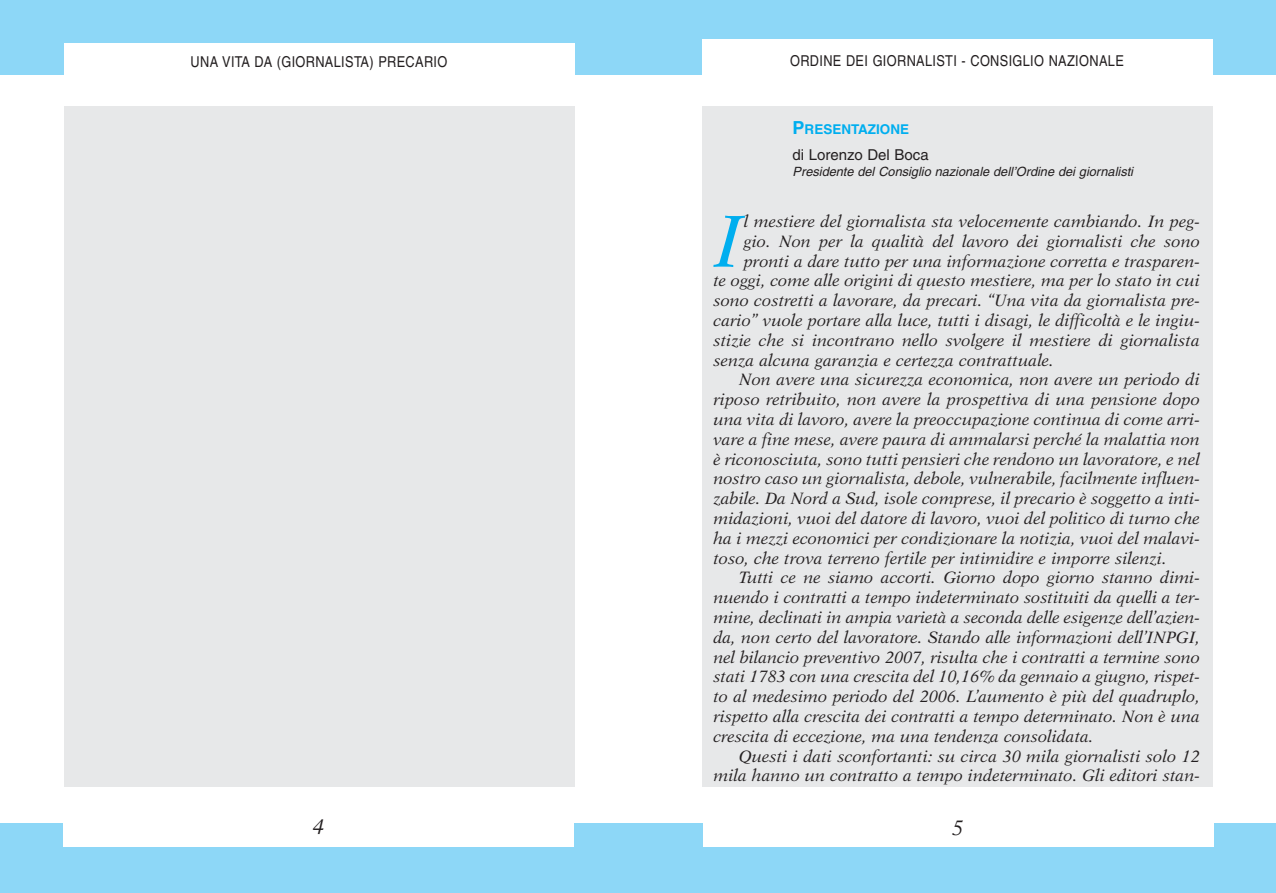
<style>
.page{position:relative;width:1276px;height:893px;background:#fff}
.page>*{position:absolute;margin:0;border:0;box-sizing:border-box;transform-origin:0 0}
.t1{font:italic 73.65px "New Aster";color:#00aeef}
.t2{font:italic 21px "New Aster";color:#231f20}
.t3{font:italic 16.5px "New Aster";color:#231f20}
.t4{font:15px "Helvetica";letter-spacing:.03em;color:#231f20;scale:.85 1}
.t5{font:15px "Helvetica";color:#231f20}
.t6{font:700 13.5px "Helvetica";color:#00aeef}
.t7{font:italic 12.75px "Helvetica";color:#231f20}
.s1{font-size:18px}
</style>
<div class="page">
<div style="left:0;top:823px;width:1276px;height:70px;background:#8dd7f7"></div>
<div style="left:0;top:0;width:1276px;height:74px;background:#8dd7f7"></div>
<div style="left:64px;top:106px;width:510px;height:681px;background:#e7e8e9"></div>
<div style="left:64px;top:44px;width:510px;height:35px;background:#fff"></div>
<div style="left:63px;top:811px;width:511px;height:36px;background:#fff"></div>
<div style="left:702px;top:40px;width:510px;height:42px;background:#fff"></div>
<div style="left:703px;top:812px;width:510px;height:35px;background:#fff"></div>
<div style="left:702px;top:106px;width:510px;height:681px;background:#e7e8e9"></div>
<p class="t4" style="left:190px;top:56px;width:304px">UNA VITA DA (GIORNALISTA) PRECARIO</p>
<p class="t2" style="left:313px;top:818px;width:13px">4</p>
<p class="t4" style="left:790px;top:55px;width:394px">ORDINE DEI GIORNALISTI - CONSIGLIO NAZIONALE</p>
<p class="t6" style="left:792px;top:124px;width:118px"><span class="s1">P</span>RESENTAZIONE</p>
<p class="t5" style="left:792px;top:149px;width:138px">di Lorenzo Del Boca</p>
<p class="t7" style="left:792px;top:167px;width:342px">Presidente del Consiglio nazionale dell’Ordine dei giornalisti</p>
<h1 class="t1" style="left:714px;top:210px;width:31px">I</h1>
<p class="t3" style="left:744px;top:214px;width:458px">l mestiere del giornalista sta velocemente cambiando. In peg-</p>
<p class="t3" style="left:744px;top:234px;width:457px">gio. Non per la qualità del lavoro dei giornalisti che sono</p>
<p class="t3" style="left:744px;top:254px;width:458px">pronti a dare tutto per una informazione corretta e trasparen-</p>
<p class="t3" style="left:714px;top:274px;width:488px">te oggi, come alle origini di questo mestiere, ma per lo stato in cui</p>
<p class="t3" style="left:714px;top:293px;width:488px">sono costretti a lavorare, da precari. “Una vita da giornalista pre-</p>
<p class="t3" style="left:714px;top:313px;width:488px">cario” vuole portare alla luce, tutti i disagi, le difficoltà e le ingiu-</p>
<p class="t3" style="left:714px;top:333px;width:488px">stizie che si incontrano nello svolgere il mestiere di giornalista</p>
<p class="t3" style="left:714px;top:353px;width:342px">senza alcuna garanzia e certezza contrattuale.</p>
<p class="t3" style="left:739px;top:373px;width:462px">Non avere una sicurezza economica, non avere un periodo di</p>
<p class="t3" style="left:714px;top:392px;width:488px">riposo retribuito, non avere la prospettiva di una pensione dopo</p>
<p class="t3" style="left:714px;top:412px;width:488px">una vita di lavoro, avere la preoccupazione continua di come arri-</p>
<p class="t3" style="left:714px;top:432px;width:488px">vare a fine mese, avere paura di ammalarsi perché la malattia non</p>
<p class="t3" style="left:714px;top:452px;width:488px">è riconosciuta, sono tutti pensieri che rendono un lavoratore, e nel</p>
<p class="t3" style="left:714px;top:472px;width:488px">nostro caso un giornalista, debole, vulnerabile, facilmente influen-</p>
<p class="t3" style="left:714px;top:491px;width:488px">zabile. Da Nord a Sud, isole comprese, il precario è soggetto a inti-</p>
<p class="t3" style="left:714px;top:511px;width:488px">midazioni, vuoi del datore di lavoro, vuoi del politico di turno che</p>
<p class="t3" style="left:714px;top:531px;width:488px">ha i mezzi economici per condizionare la notizia, vuoi del malavi-</p>
<p class="t3" style="left:714px;top:551px;width:455px">toso, che trova terreno fertile per intimidire e imporre silenzi.</p>
<p class="t3" style="left:739px;top:571px;width:462px">Tutti ce ne siamo accorti. Giorno dopo giorno stanno dimi-</p>
<p class="t3" style="left:714px;top:590px;width:488px">nuendo i contratti a tempo indeterminato sostituiti da quelli a ter-</p>
<p class="t3" style="left:714px;top:610px;width:488px">mine, declinati in ampia varietà a seconda delle esigenze dell’azien-</p>
<p class="t3" style="left:714px;top:630px;width:488px">da, non certo del lavoratore. Stando alle informazioni dell’INPGI,</p>
<p class="t3" style="left:714px;top:650px;width:488px">nel bilancio preventivo 2007, risulta che i contratti a termine sono</p>
<p class="t3" style="left:714px;top:670px;width:488px">stati 1783 con una crescita del 10,16% da gennaio a giugno, rispet-</p>
<p class="t3" style="left:714px;top:689px;width:488px">to al medesimo periodo del 2006. L’aumento è più del quadruplo,</p>
<p class="t3" style="left:714px;top:709px;width:488px">rispetto alla crescita dei contratti a tempo determinato. Non è una</p>
<p class="t3" style="left:714px;top:729px;width:381px">crescita di eccezione, ma una tendenza consolidata.</p>
<p class="t3" style="left:739px;top:749px;width:462px">Questi i dati sconfortanti: su circa 30 mila giornalisti solo 12</p>
<p class="t3" style="left:714px;top:769px;width:488px">mila hanno un contratto a tempo indeterminato. Gli editori stan-</p>
<p class="t2" style="left:952px;top:819px;width:13px">5</p>
</div>
